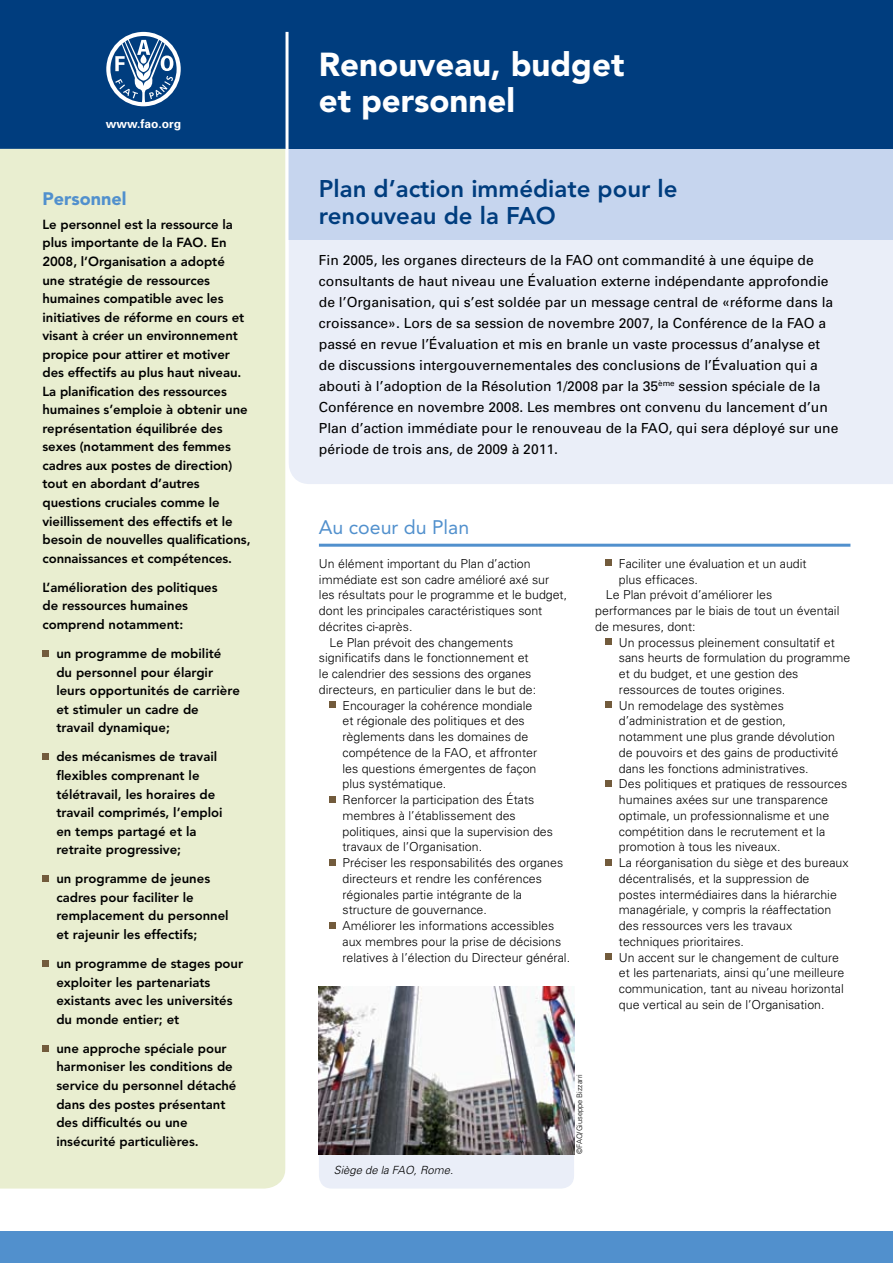
<style>
.page{position:relative;width:893px;height:1263px;background:#fff}
.page>*{position:absolute;margin:0;border:0;box-sizing:border-box;transform-origin:0 0}
.t1{font:900 33px/36px "Avenir";color:#fff}
.t2{font:800 24px/27px "Avenir";color:#003d7e}
.t3{font:19.5px "Avenir";color:#5190cd}
.t4{font:900 18px "Avenir";color:#5190cd}
.t5{font:13.8px/21px "Univers";color:#000}
.t6{font:800 13.2px/18.6px "Avenir";color:#000}
.t7{font:300 12.3px "Univers";color:#000}
.t8{font:700 12px "Univers";color:#fff}
.t9{font:italic 300 11.25px "Univers";color:#000}
.t10{font:300 7.5px "Univers";color:#000}
</style>
<div class="page">
<div style="left:289px;top:239px;width:604px;height:245px;background:#eaeef8"></div>
<div style="left:288px;top:149px;width:605px;height:90px;background:#c6d5ee"></div>
<div style="left:330px;top:701px;width:6px;height:7px;background:#725b3c"></div>
<svg style="left:330px;top:796px;width:6px;height:6px"></svg>
<svg style="left:330px;top:859px;width:6px;height:6px"></svg>
<svg style="left:330px;top:922px;width:6px;height:6px"></svg>
<svg style="left:606px;top:560px;width:6px;height:6px"></svg>
<div style="left:606px;top:638px;width:6px;height:7px;background:#725b3c"></div>
<div style="left:606px;top:701px;width:6px;height:7px;background:#725b3c"></div>
<svg style="left:606px;top:780px;width:6px;height:6px"></svg>
<svg style="left:606px;top:859px;width:6px;height:6px"></svg>
<div style="left:606px;top:953px;width:6px;height:7px;background:#725b3c"></div>
<div style="left:0;top:0;width:893px;height:149px;background:#003d7e"></div>
<svg style="left:106px;top:32px;width:75px;height:74px"></svg>
<div style="left:0;top:1231px;width:893px;height:32px;background:#5190cd"></div>
<hr style="left:319px;top:544px;width:531px;height:3px;background:#5190cd">
<div style="left:0;top:149px;width:286px;height:1039px;background:#e9eed0"></div>
<svg style="left:43px;top:650px;width:6px;height:6px"></svg>
<svg style="left:43px;top:753px;width:6px;height:6px"></svg>
<svg style="left:43px;top:875px;width:6px;height:6px"></svg>
<svg style="left:43px;top:960px;width:6px;height:6px"></svg>
<svg style="left:43px;top:1045px;width:6px;height:6px"></svg>
<hr style="left:286px;top:32px;width:3px;height:1159px;background:#fff">
<div style="left:319px;top:1007px;width:255px;height:181px;background:#eaeef8;border-radius:13px"></div>
<img style="left:319px;top:987px;width:255px;height:167px">
<p class="t8" style="left:106px;top:117px;width:77px">www.fao.org</p>
<h3 class="t4" style="left:43px;top:188px;width:85px">Personnel</h3>
<p class="t6" style="left:43px;top:215px;width:210px">Le personnel est la ressource la plus importante de la FAO. En<br>2008, l’Organisation a adopté une stratégie de ressources humaines compatible avec les initiatives de réforme en cours et visant à créer un environnement propice pour attirer et motiver des effectifs au plus haut niveau.<br>La planification des ressources humaines s’emploie à obtenir une représentation équilibrée des sexes (notamment des femmes cadres aux postes de direction) tout en abordant d’autres questions cruciales comme le vieillissement des effectifs et le besoin de nouvelles qualifications, connaissances et compétences.</p>
<p class="t6" style="left:43px;top:578px;width:177px">L’amélioration des politiques de ressources humaines comprend notamment:</p>
<p class="t6" style="left:56px;top:644px;width:185px">un programme de mobilité du personnel pour élargir leurs opportunités de carrière et stimuler un cadre de travail dynamique;</p>
<p class="t6" style="left:56px;top:747px;width:168px">des mécanismes de travail flexibles comprenant le télétravail, les horaires de travail comprimés, l’emploi en temps partagé et la retraite progressive;</p>
<p class="t6" style="left:56px;top:869px;width:174px">un programme de jeunes cadres pour faciliter le remplacement du personnel et rajeunir les effectifs;</p>
<p class="t6" style="left:56px;top:954px;width:188px">un programme de stages pour exploiter les partenariats existants avec les universités du monde entier; et</p>
<p class="t6" style="left:56px;top:1039px;width:182px">une approche spéciale pour harmoniser les conditions de service du personnel détaché dans des postes présentant des difficultés ou une insécurité particulières.</p>
<h1 class="t1" style="left:319px;top:46px;width:307px">Renouveau, budget et personnel</h1>
<h2 class="t2" style="left:319px;top:176px;width:360px">Plan d’action immédiate pour le renouveau de la FAO</h2>
<p class="t5" style="left:319px;top:249px;width:521px">Fin 2005, les organes directeurs de la FAO ont commandité à une équipe de consultants de haut niveau une Évaluation externe indépendante approfondie de l’Organisation, qui s’est soldée par un message central de «réforme dans la croissance». Lors de sa session de novembre 2007, la Conférence de la FAO a passé en revue l’Évaluation et mis en branle un vaste processus d’analyse et de discussions intergouvernementales des conclusions de l’Évaluation qui a abouti à l’adoption de la Résolution 1/2008 par la 35<sup>ème</sup> session spéciale de la Conférence en novembre 2008. Les membres ont convenu du lancement d’un Plan d’action immédiate pour le renouveau de la FAO, qui sera déployé sur une période de trois ans, de 2009 à 2011.</p>
<h3 class="t3" style="left:319px;top:515px;width:152px">Au coeur du Plan</h3>
<p class="t7" style="left:319px;top:556px;width:213px">Un élément important du Plan d’action</p>
<p class="t7" style="left:319px;top:572px;width:232px">immédiate est son cadre amélioré axé sur</p>
<p class="t7" style="left:319px;top:587px;width:250px">les résultats pour le programme et le budget,</p>
<p class="t7" style="left:319px;top:603px;width:225px">dont les principales caractéristiques sont</p>
<p class="t7" style="left:319px;top:619px;width:95px">décrites ci-après.</p>
<p class="t7" style="left:330px;top:635px;width:185px">Le Plan prévoit des changements</p>
<p class="t7" style="left:319px;top:650px;width:211px">significatifs dans le fonctionnement et</p>
<p class="t7" style="left:319px;top:666px;width:214px">le calendrier des sessions des organes</p>
<p class="t7" style="left:319px;top:682px;width:219px">directeurs, en particulier dans le but de:</p>
<p class="t7" style="left:342px;top:698px;width:191px">Encourager la cohérence mondiale</p>
<p class="t7" style="left:342px;top:713px;width:184px">et régionale des politiques et des</p>
<p class="t7" style="left:342px;top:729px;width:187px">règlements dans les domaines de</p>
<p class="t7" style="left:342px;top:745px;width:196px">compétence de la FAO, et affronter</p>
<p class="t7" style="left:342px;top:761px;width:195px">les questions émergentes de façon</p>
<p class="t7" style="left:342px;top:776px;width:105px">plus systématique.</p>
<p class="t7" style="left:342px;top:792px;width:193px">Renforcer la participation des États</p>
<p class="t7" style="left:342px;top:808px;width:175px">membres à l’établissement des</p>
<p class="t7" style="left:342px;top:824px;width:212px">politiques, ainsi que la supervision des</p>
<p class="t7" style="left:342px;top:839px;width:141px">travaux de l’Organisation.</p>
<p class="t7" style="left:342px;top:855px;width:222px">Préciser les responsabilités des organes</p>
<p class="t7" style="left:342px;top:871px;width:201px">directeurs et rendre les conférences</p>
<p class="t7" style="left:342px;top:887px;width:181px">régionales partie intégrante de la</p>
<p class="t7" style="left:342px;top:902px;width:146px">structure de gouvernance.</p>
<p class="t7" style="left:342px;top:918px;width:213px">Améliorer les informations accessibles</p>
<p class="t7" style="left:342px;top:934px;width:220px">aux membres pour la prise de décisions</p>
<p class="t7" style="left:342px;top:950px;width:229px">relatives à l’élection du Directeur général.</p>
<p class="t7" style="left:619px;top:556px;width:189px">Faciliter une évaluation et un audit</p>
<p class="t7" style="left:619px;top:572px;width:81px">plus efficaces.</p>
<p class="t7" style="left:606px;top:587px;width:168px">Le Plan prévoit d’améliorer les</p>
<p class="t7" style="left:595px;top:603px;width:246px">performances par le biais de tout un éventail</p>
<p class="t7" style="left:595px;top:619px;width:102px">de mesures, dont:</p>
<p class="t7" style="left:619px;top:635px;width:217px">Un processus pleinement consultatif et</p>
<p class="t7" style="left:619px;top:650px;width:233px">sans heurts de formulation du programme</p>
<p class="t7" style="left:619px;top:666px;width:181px">et du budget, et une gestion des</p>
<p class="t7" style="left:619px;top:682px;width:168px">ressources de toutes origines.</p>
<p class="t7" style="left:619px;top:698px;width:167px">Un remodelage des systèmes</p>
<p class="t7" style="left:619px;top:713px;width:169px">d’administration et de gestion,</p>
<p class="t7" style="left:619px;top:729px;width:217px">notamment une plus grande dévolution</p>
<p class="t7" style="left:619px;top:745px;width:221px">de pouvoirs et des gains de productivité</p>
<p class="t7" style="left:619px;top:761px;width:191px">dans les fonctions administratives.</p>
<p class="t7" style="left:619px;top:776px;width:230px">Des politiques et pratiques de ressources</p>
<p class="t7" style="left:619px;top:792px;width:211px">humaines axées sur une transparence</p>
<p class="t7" style="left:619px;top:808px;width:212px">optimale, un professionnalisme et une</p>
<p class="t7" style="left:619px;top:824px;width:208px">compétition dans le recrutement et la</p>
<p class="t7" style="left:619px;top:839px;width:163px">promotion à tous les niveaux.</p>
<p class="t7" style="left:619px;top:855px;width:231px">La réorganisation du siège et des bureaux</p>
<p class="t7" style="left:619px;top:871px;width:192px">décentralisés, et la suppression de</p>
<p class="t7" style="left:619px;top:887px;width:219px">postes intermédiaires dans la hiérarchie</p>
<p class="t7" style="left:619px;top:902px;width:214px">managériale, y compris la réaffectation</p>
<p class="t7" style="left:619px;top:918px;width:175px">des ressources vers les travaux</p>
<p class="t7" style="left:619px;top:934px;width:127px">techniques prioritaires.</p>
<p class="t7" style="left:619px;top:950px;width:222px">Un accent sur le changement de culture</p>
<p class="t7" style="left:619px;top:965px;width:227px">et les partenariats, ainsi qu’une meilleure</p>
<p class="t7" style="left:619px;top:981px;width:226px">communication, tant au niveau horizontal</p>
<p class="t7" style="left:619px;top:997px;width:207px">que vertical au sein de l’Organisation.</p>
<p class="t9" style="left:334px;top:1163px;width:121px">Siège de la FAO, Rome.</p>
<p class="t10" style="left:575px;top:1154px;width:82px;rotate:-90deg">©FAO/Giuseppe Bizzarri</p>
</div>
